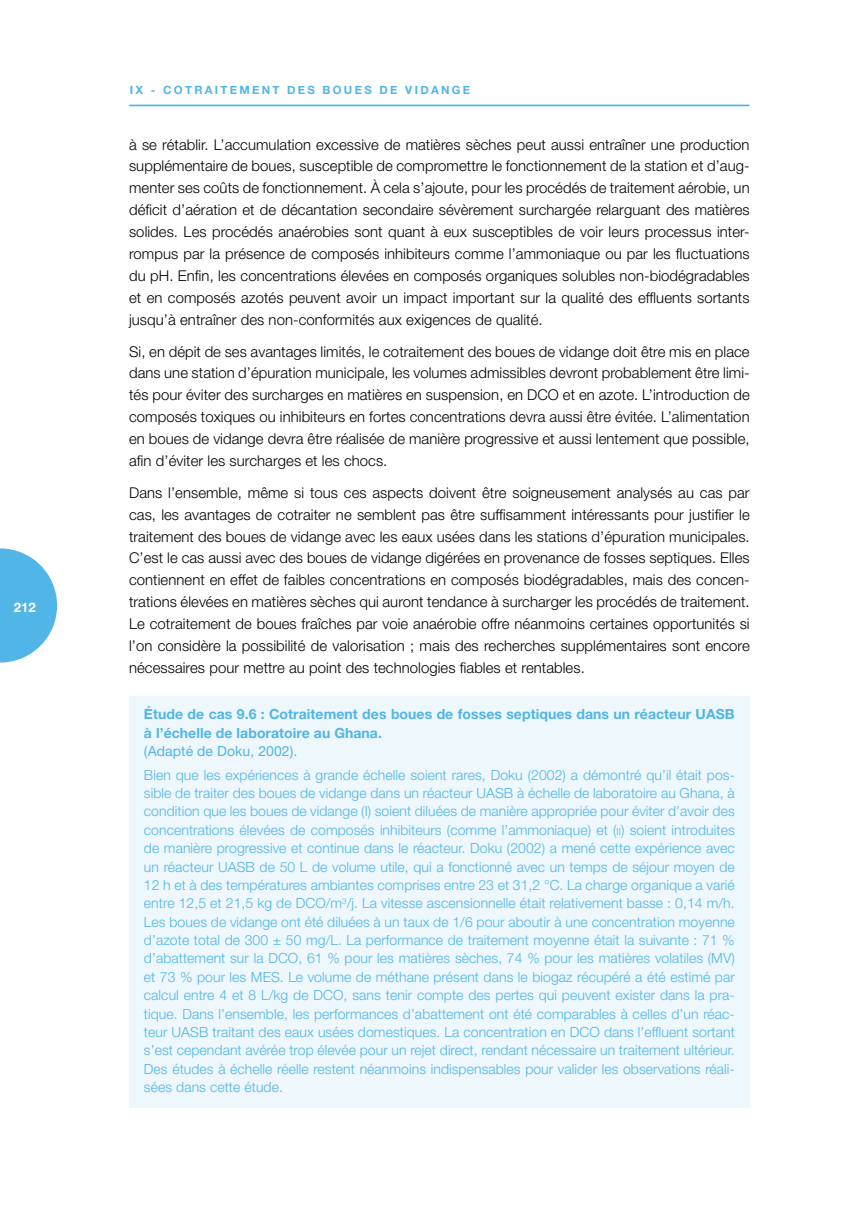
<style>
.page{position:relative;width:849px;height:1211px;background:#fff}
.page>*{position:absolute;margin:0;border:0;box-sizing:border-box;transform-origin:0 0}
.t1{font:300 14.88px/21.9px "Helvetica Neue LT Std";letter-spacing:.005em;color:#000;text-align:justify}
.t2{font:300 14px/18.4px "Helvetica Neue LT Std";letter-spacing:.005em;color:#51b5e7;text-align:justify}
.t3{font:700 14px/18.4px "Helvetica Neue LT Std";letter-spacing:.005em;color:#51b5e7}
.t4{font:14px "Helvetica Neue LT Std";letter-spacing:.005em;color:#51b5e7}
.t5{font:700 13.12px "Helvetica Neue";color:#fff}
.t6{font:700 11.38px "Helvetica Neue";letter-spacing:.2em;color:#51b5e7}
.s1{font-size:9.8px}
</style>
<div class="page">
<svg style="left:0;top:548px;width:57px;height:114px"></svg>
<hr style="left:130px;top:105px;width:618px;height:1px;background:#51b5e7">
<div style="left:129px;top:696px;width:620px;height:411px;background:#edf7fc"></div>
<p class="t5" style="left:14px;top:597px;width:23px">212</p>
<p class="t6" style="left:130px;top:81px;width:341px">IX - COTRAITEMENT DES BOUES DE VIDANGE</p>
<p class="t1" style="left:129px;top:133px;width:622px">à se rétablir. L’accumulation excessive de matières sèches peut aussi entraîner une production supplémentaire de boues, susceptible de compromettre le fonctionnement de la station et d’aug&shy;menter ses coûts de fonctionnement. À cela s’ajoute, pour les procédés de traitement aérobie, un déficit d’aération et de décantation secondaire sévèrement surchargée relarguant des matières solides. Les procédés anaérobies sont quant à eux susceptibles de voir leurs processus inter&shy;rompus par la présence de composés inhibiteurs comme l’ammoniaque ou par les fluctuations du pH. Enfin, les concentrations élevées en composés organiques solubles non-biodégradables et en composés azotés peuvent avoir un impact important sur la qualité des effluents sortants jusqu’à entraîner des non-conformités aux exigences de qualité.</p>
<p class="t1" style="left:129px;top:340px;width:622px">Si, en dépit de ses avantages limités, le cotraitement des boues de vidange doit être mis en place dans une station d’épuration municipale, les volumes admissibles devront probablement être limi&shy;tés pour éviter des surcharges en matières en suspension, en DCO et en azote. L’introduction de composés toxiques ou inhibiteurs en fortes concentrations devra aussi être évitée. L’alimentation en boues de vidange devra être réalisée de manière progressive et aussi lentement que possible, afin d’éviter les surcharges et les chocs.</p>
<p class="t1" style="left:129px;top:481px;width:622px">Dans l’ensemble, même si tous ces aspects doivent être soigneusement analysés au cas par cas, les avantages de cotraiter ne semblent pas être suffisamment intéressants pour justifier le traitement des boues de vidange avec les eaux usées dans les stations d’épuration municipales.<br>C’est le cas aussi avec des boues de vidange digérées en provenance de fosses septiques. Elles contiennent en effet de faibles concentrations en composés biodégradables, mais des concen&shy;trations élevées en matières sèches qui auront tendance à surcharger les procédés de traitement.<br>Le cotraitement de boues fraîches par voie anaérobie offre néanmoins certaines opportunités si l’on considère la possibilité de valorisation ; mais des recherches supplémentaires sont encore nécessaires pour mettre au point des technologies fiables et rentables.</p>
<p class="t3" style="left:144px;top:705px;width:592px">Étude de cas 9.6 : Cotraitement des boues de fosses septiques dans un réacteur UASB à l’échelle de laboratoire au Ghana.</p>
<p class="t4" style="left:144px;top:743px;width:155px">(Adapté de Doku, 2002).</p>
<p class="t2" style="left:144px;top:765px;width:592px">Bien que les expériences à grande échelle soient rares, Doku (2002) a démontré qu’il était pos&shy;sible de traiter des boues de vidange dans un réacteur UASB à échelle de laboratoire au Ghana, à condition que les boues de vidange (I) soient diluées de manière appropriée pour éviter d’avoir des concentrations élevées de composés inhibiteurs (comme l’ammoniaque) et (<span class="s1">ii</span>) soient introduites de manière progressive et continue dans le réacteur. Doku (2002) a mené cette expérience avec un réacteur UASB de 50 L de volume utile, qui a fonctionné avec un temps de séjour moyen de 12 h et à des températures ambiantes comprises entre 23 et 31,2 °C. La charge organique a varié entre 12,5 et 21,5 kg de DCO/m<sup>3</sup>/j. La vitesse ascensionnelle était relativement basse : 0,14 m/h.<br>Les boues de vidange ont été diluées à un taux de 1/6 pour aboutir à une concentration moyenne d’azote total de 300 ± 50 mg/L. La performance de traitement moyenne était la suivante : 71 % d’abattement sur la DCO, 61 % pour les matières sèches, 74 % pour les matières volatiles (MV) et 73 % pour les MES. Le volume de méthane présent dans le biogaz récupéré a été estimé par calcul entre 4 et 8 L/kg de DCO, sans tenir compte des pertes qui peuvent exister dans la pra&shy;tique. Dans l’ensemble, les performances d’abattement ont été comparables à celles d’un réac&shy;teur UASB traitant des eaux usées domestiques. La concentration en DCO dans l’effluent sortant s’est cependant avérée trop élevée pour un rejet direct, rendant nécessaire un traitement ultérieur.<br>Des études à échelle réelle restent néanmoins indispensables pour valider les observations réali&shy;sées dans cette étude.</p>
</div>
